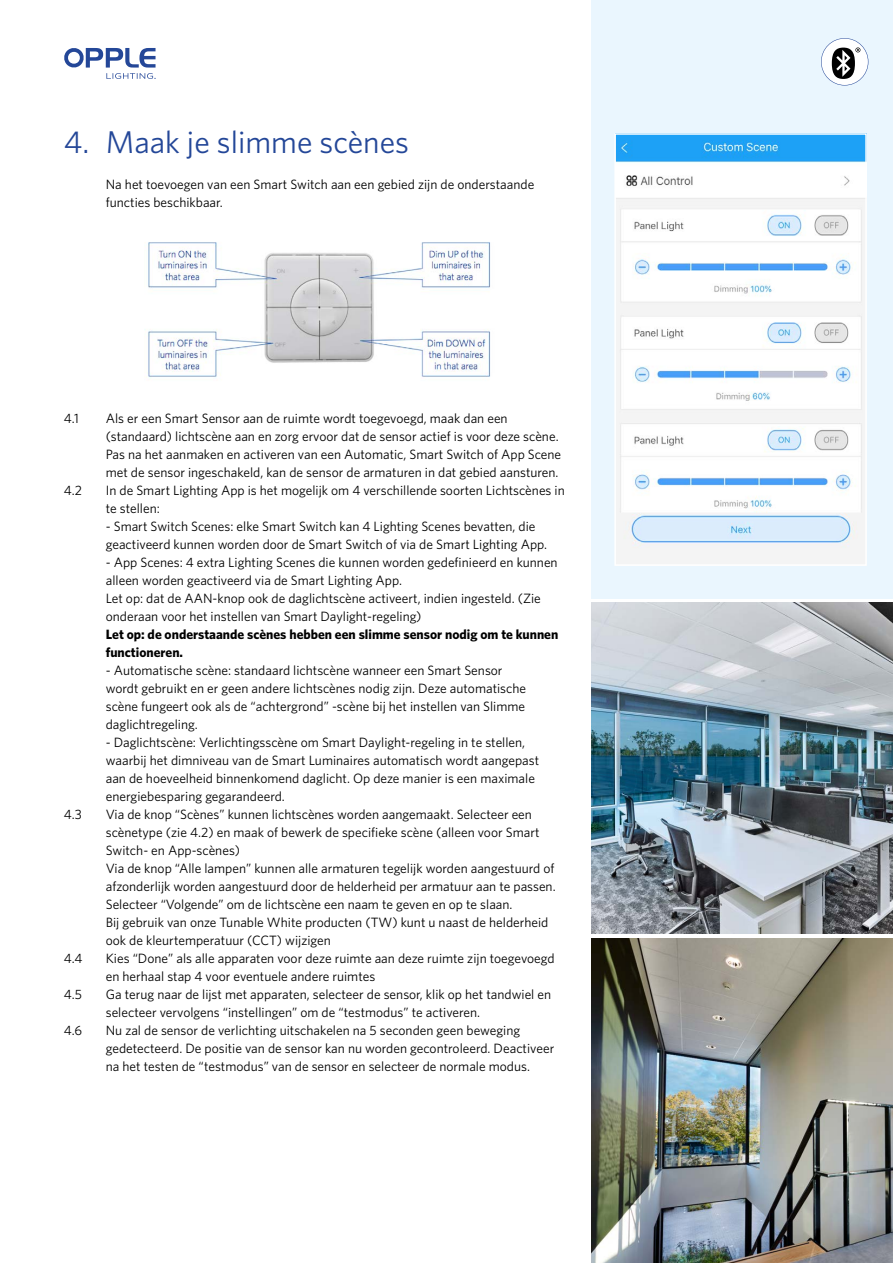
<style>
.page{position:relative;width:893px;height:1263px;background:#fff}
.page>*{position:absolute;margin:0;border:0;box-sizing:border-box;transform-origin:0 0}
.t1{font:31.5px "Whitney";color:#244798}
.t2{font:13.5px/18px "Whitney";color:#000}
.t3{font:700 13.5px/18px "Whitney";color:#000}
</style>
<div class="page">
<svg style="left:64px;top:48px;width:92px;height:31px"></svg>
<div style="left:591px;top:0;width:302px;height:598px;background:#eaf6fe"></div>
<img style="left:591px;top:603px;width:302px;height:330px">
<img style="left:591px;top:938px;width:302px;height:325px">
<img style="left:144px;top:242px;width:346px;height:136px">
<img style="left:617px;top:136px;width:247px;height:413px">
<div style="left:614px;top:133px;width:253px;height:433px;border:2px solid #fff"></div>
<svg style="left:821px;top:38px;width:47px;height:47px"></svg>
<h1 class="t1" style="left:64px;top:121px;width:347px">4. Maak je slimme scènes</h1>
<p class="t2" style="left:106px;top:175px;width:430px">Na het toevoegen van een Smart Switch aan een gebied zijn de onderstaande functies beschikbaar.</p>
<p class="t2" style="left:64px;top:409px;width:17px">4.1</p>
<p class="t2" style="left:106px;top:409px;width:457px">Als er een Smart Sensor aan de ruimte wordt toegevoegd, maak dan een (standaard) lichtscène aan en zorg ervoor dat de sensor actief is voor deze scène.<br>Pas na het aanmaken en activeren van een Automatic, Smart Switch of App Scene met de sensor ingeschakeld, kan de sensor de armaturen in dat gebied aansturen.</p>
<p class="t2" style="left:64px;top:481px;width:20px">4.2</p>
<p class="t2" style="left:106px;top:481px;width:460px">In de Smart Lighting App is het mogelijk om 4 verschillende soorten Lichtscènes in te stellen:</p>
<p class="t2" style="left:106px;top:517px;width:443px">- Smart Switch Scenes: elke Smart Switch kan 4 Lighting Scenes bevatten, die geactiveerd kunnen worden door de Smart Switch of via de Smart Lighting App.</p>
<p class="t2" style="left:106px;top:553px;width:453px">- App Scenes: 4 extra Lighting Scenes die kunnen worden gedefinieerd en kunnen alleen worden geactiveerd via de Smart Lighting App.<br>Let op: dat de AAN-knop ook de daglichtscène activeert, indien ingesteld. (Zie onderaan voor het instellen van Smart Daylight-regeling)</p>
<p class="t3" style="left:106px;top:625px;width:454px">Let op: de onderstaande scènes hebben een slimme sensor nodig om te kunnen functioneren.</p>
<p class="t2" style="left:106px;top:661px;width:422px">- Automatische scène: standaard lichtscène wanneer een Smart Sensor wordt gebruikt en er geen andere lichtscènes nodig zijn. Deze automatische scène fungeert ook als de “achtergrond” -scène bij het instellen van Slimme daglichtregeling.</p>
<p class="t2" style="left:106px;top:733px;width:435px">- Daglichtscène: Verlichtingsscène om Smart Daylight-regeling in te stellen, waarbij het dimniveau van de Smart Luminaires automatisch wordt aangepast aan de hoeveelheid binnenkomend daglicht. Op deze manier is een maximale energiebesparing gegarandeerd.</p>
<p class="t2" style="left:64px;top:805px;width:20px">4.3</p>
<p class="t2" style="left:106px;top:805px;width:451px">Via de knop “Scènes” kunnen lichtscènes worden aangemaakt. Selecteer een scènetype (zie 4.2) en maak of bewerk de specifieke scène (alleen voor Smart Switch- en App-scènes)<br>Via de knop “Alle lampen” kunnen alle armaturen tegelijk worden aangestuurd of afzonderlijk worden aangestuurd door de helderheid per armatuur aan te passen.<br>Selecteer “Volgende” om de lichtscène een naam te geven en op te slaan.<br>Bij gebruik van onze Tunable White producten (TW) kunt u naast de helderheid ook de kleurtemperatuur (CCT) wijzigen</p>
<p class="t2" style="left:64px;top:949px;width:20px">4.4</p>
<p class="t2" style="left:106px;top:949px;width:450px">Kies “Done” als alle apparaten voor deze ruimte aan deze ruimte zijn toegevoegd en herhaal stap 4 voor eventuele andere ruimtes</p>
<p class="t2" style="left:64px;top:985px;width:20px">4.5</p>
<p class="t2" style="left:106px;top:985px;width:447px">Ga terug naar de lijst met apparaten, selecteer de sensor, klik op het tandwiel en selecteer vervolgens “instellingen” om de “testmodus” te activeren.</p>
<p class="t2" style="left:64px;top:1021px;width:20px">4.6</p>
<p class="t2" style="left:106px;top:1021px;width:450px">Nu zal de sensor de verlichting uitschakelen na 5 seconden geen beweging gedetecteerd. De positie van de sensor kan nu worden gecontroleerd. Deactiveer na het testen de “testmodus” van de sensor en selecteer de normale modus.</p>
</div>
